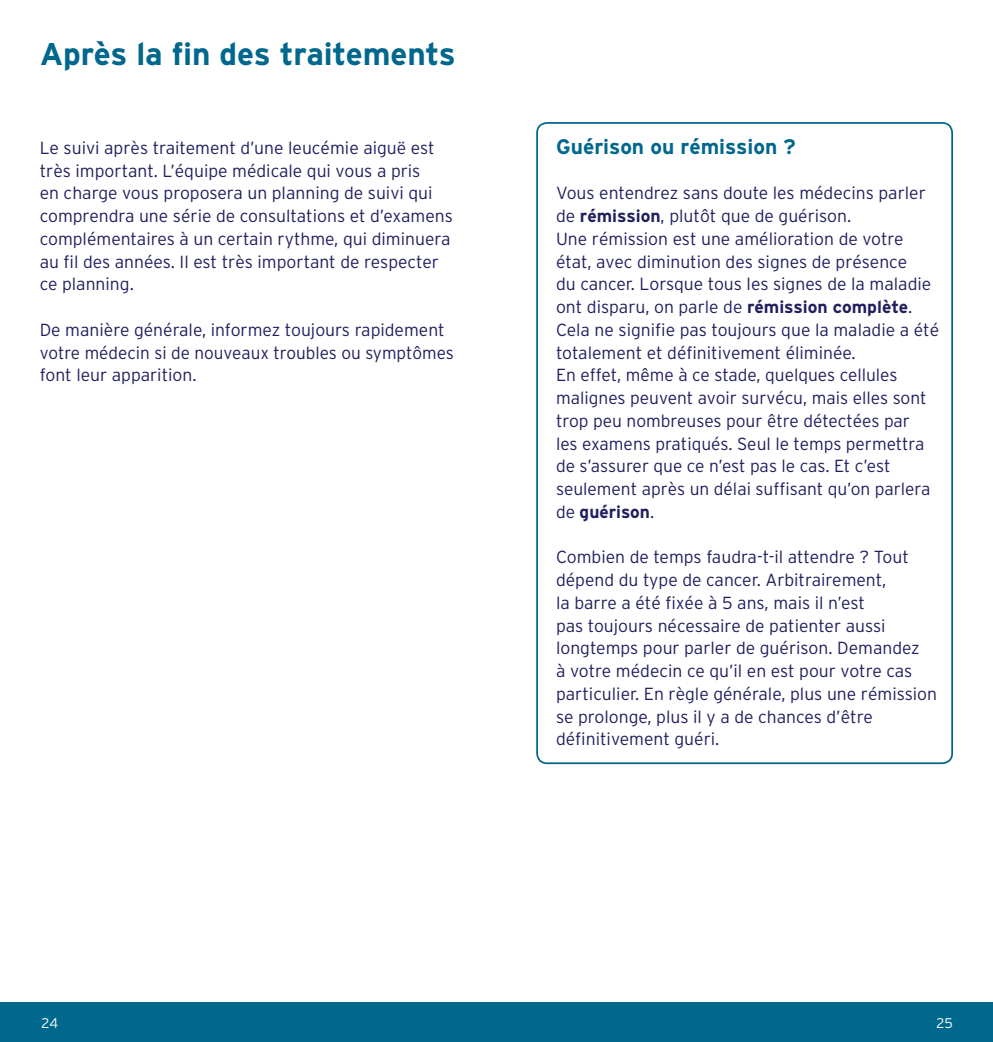
<style>
.page{position:relative;width:993px;height:1042px;background:#fff}
.page>*{position:absolute;margin:0;border:0;box-sizing:border-box;transform-origin:0 0}
.t1{font:700 31.5px "Interstate";letter-spacing:-.01em;color:#00678d}
.t2{font:700 21px "Interstate";color:#00678d}
.t3{font:300 17.5px/22.8px "Interstate";color:#211f5e}
.t4{font:300 14px "Interstate";color:#fff}
.s1{font-weight:700}
</style>
<div class="page">
<div style="left:536px;top:122px;width:416px;height:642px;border:2px solid #00678d;border-radius:10px"></div>
<div style="left:0;top:1002px;width:992px;height:40px;background:#00678d"></div>
<h1 class="t1" style="left:40px;top:34px;width:417px">Après la fin des traitements</h1>
<p class="t3" style="left:40px;top:136px;width:414px">Le suivi après traitement d’une leucémie aiguë est très important. L’équipe médicale qui vous a pris<br>en charge vous proposera un planning de suivi qui comprendra une série de consultations et d’examens complémentaires à un certain rythme, qui diminuera au fil des années. Il est très important de respecter ce planning.</p>
<p class="t3" style="left:40px;top:318px;width:415px">De manière générale, informez toujours rapidement votre médecin si de nouveaux troubles ou symptômes font leur apparition.</p>
<p class="t2" style="left:556px;top:134px;width:241px">Guérison ou rémission ?</p>
<p class="t3" style="left:556px;top:182px;width:384px">Vous entendrez sans doute les médecins parler de <span class="s1">rémission</span>, plutôt que de guérison.<br>Une rémission est une amélioration de votre état, avec diminution des signes de présence<br>du cancer. Lorsque tous les signes de la maladie ont disparu, on parle de <span class="s1">rémission complète</span>.<br>Cela ne signifie pas toujours que la maladie a été totalement et définitivement éliminée.<br>En effet, même à ce stade, quelques cellules malignes peuvent avoir survécu, mais elles sont trop peu nombreuses pour être détectées par<br>les examens pratiqués. Seul le temps permettra de s’assurer que ce n’est pas le cas. Et c’est seulement après un délai suffisant qu’on parlera de <span class="s1">guérison</span>.</p>
<p class="t3" style="left:556px;top:546px;width:382px">Combien de temps faudra-t-il attendre ? Tout dépend du type de cancer. Arbitrairement,<br>la barre a été fixée à 5 ans, mais il n’est<br>pas toujours nécessaire de patienter aussi longtemps pour parler de guérison. Demandez<br>à votre médecin ce qu’il en est pour votre cas particulier. En règle générale, plus une rémission se prolonge, plus il y a de chances d’être définitivement guéri.</p>
<p class="t4" style="left:42px;top:1014px;width:18px">24</p>
<p class="t4" style="left:936px;top:1014px;width:18px">25</p>
</div>
